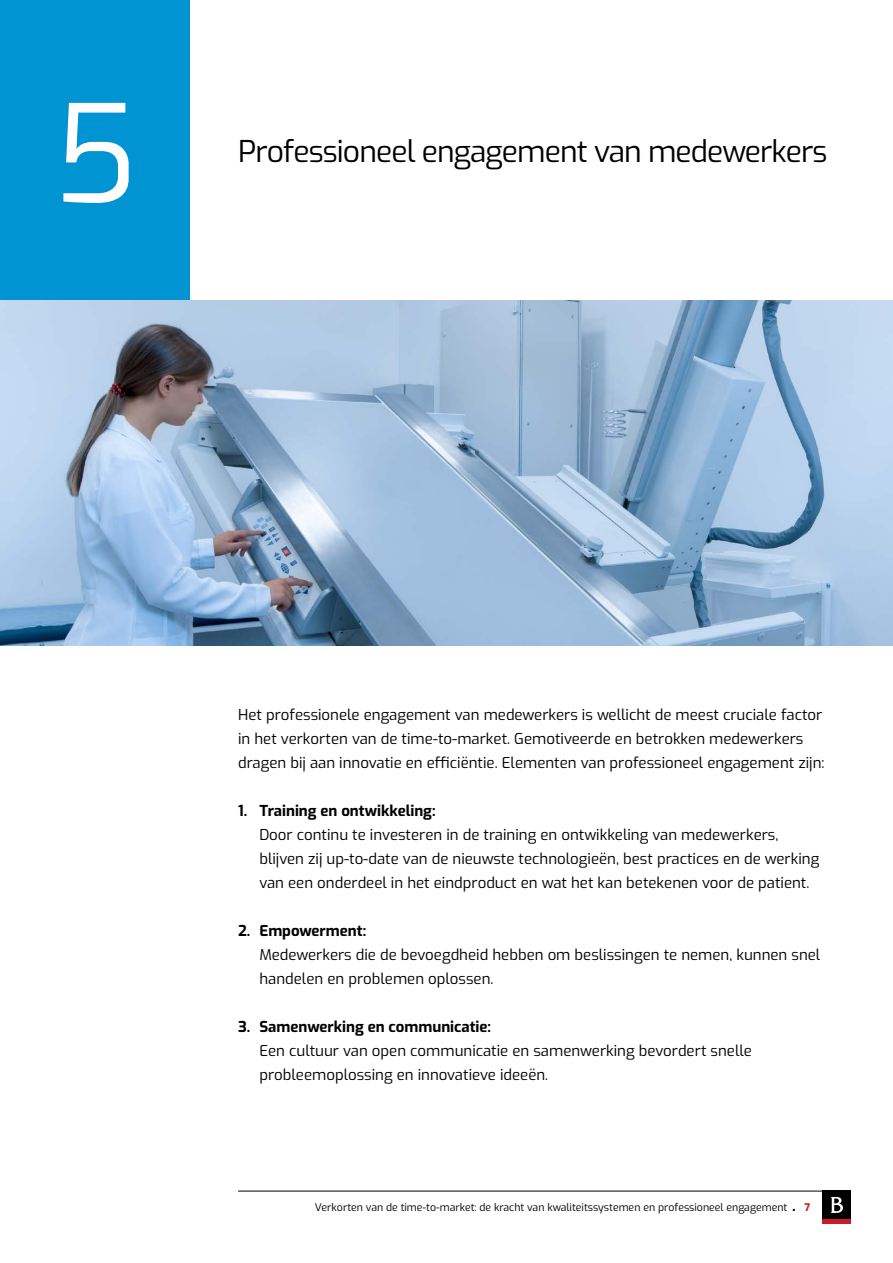
<style>
.page{position:relative;width:893px;height:1263px;background:#fff}
.page>*{position:absolute;margin:0;border:0;box-sizing:border-box;transform-origin:0 0}
.t1{font:135px "Exo";color:#fff}
.t2{font:30px "Exo";letter-spacing:-.03em;color:#000}
.t3{font:15px/24px "Exo";color:#000}
.t4{font:700 15px "Exo";color:#000}
.t5{font:10.5px "Exo";color:#000}
.t6{font:700 10.5px "Exo";color:#cd192c}
</style>
<div class="page">
<hr style="left:238px;top:1191px;width:612px;height:1px;background:#000">
<div style="left:822px;top:1191px;width:28px;height:28px;background:#000"></div>
<hr style="left:822px;top:1219px;width:28px;height:4px;background:#cd192c">
<svg style="left:831px;top:1197px;width:12px;height:16px"></svg>
<div style="left:0;top:0;width:189px;height:301px;background:#0094d3"></div>
<img style="left:0;top:301px;width:893px;height:344px">
<h1 class="t1" style="left:52px;top:54px;width:87px">5</h1>
<h2 class="t2" style="left:238px;top:129px;width:591px">Professioneel engagement van medewerkers</h2>
<p class="t3" style="left:238px;top:702px;width:588px">Het professionele engagement van medewerkers is wellicht de meest cruciale factor in het verkorten van de time-to-market. Gemotiveerde en betrokken medewerkers dragen bij aan innovatie en efficiëntie. Elementen van professioneel engagement zijn:</p>
<p class="t4" style="left:238px;top:799px;width:199px">1. Training en ontwikkeling:</p>
<p class="t3" style="left:259px;top:822px;width:561px">Door continu te investeren in de training en ontwikkeling van medewerkers, blijven zij up-to-date van de nieuwste technologieën, best practices en de werking van een onderdeel in het eindproduct en wat het kan betekenen voor de patient.</p>
<p class="t4" style="left:238px;top:919px;width:130px">2. Empowerment:</p>
<p class="t3" style="left:259px;top:942px;width:562px">Medewerkers die de bevoegdheid hebben om beslissingen te nemen, kunnen snel handelen en problemen oplossen.</p>
<p class="t4" style="left:238px;top:1015px;width:255px">3. Samenwerking en communicatie:</p>
<p class="t3" style="left:259px;top:1038px;width:494px">Een cultuur van open communicatie en samenwerking bevordert snelle probleemoplossing en innovatieve ideeën.</p>
<p class="t5" style="left:315px;top:1200px;width:474px">Verkorten van de time-to-market: de kracht van kwaliteitssystemen en professioneel engagement</p>
<p class="t6" style="left:805px;top:1200px;width:7px">7</p>
</div>
